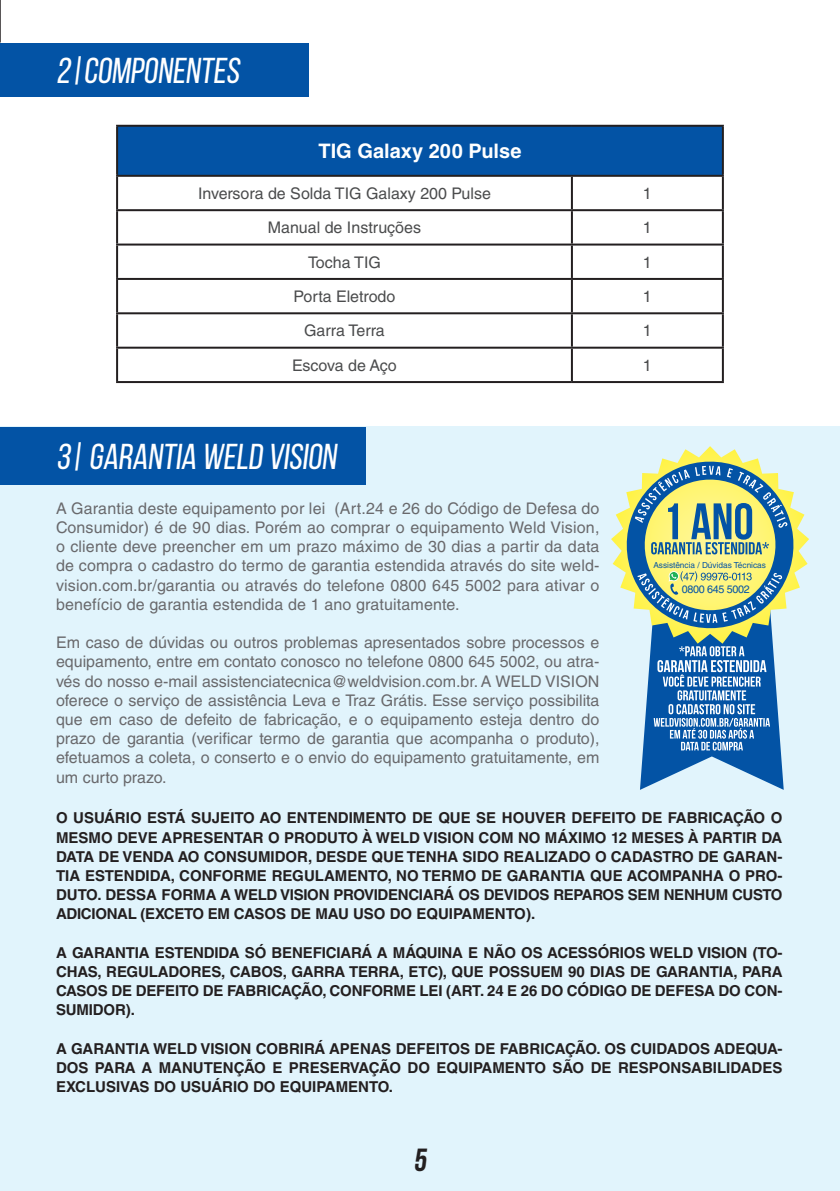
<style>
.page{position:relative;width:840px;height:1191px;background:#fff}
.page>*{position:absolute;margin:0;border:0;box-sizing:border-box;transform-origin:0 0}
.t1{font:36px "Bebas Neue";color:#fff}
.t2{font:700 32px "Bebas Neue";color:#231f20}
.t3{font:700 20px "Helvetica LT Std";color:#fff}
.t4{font:16px/19.2px "Helvetica LT Std";color:#69696c;text-align:justify}
.t5{font:16px "Helvetica LT Std";color:#4b4c4d}
.t6{font:700 15px/19.2px "Helvetica LT Std";letter-spacing:-.01em;color:#231f20;text-align:justify}
.t7{font:10.8px "Helvetica LT Std";letter-spacing:-.03em;color:#0353a5}
.t8{font:8.2px "Helvetica LT Std";color:#0353a5}
</style>
<div class="page">
<hr style="left:0;top:0;width:1px;height:43px;background:#231f20">
<div style="left:0;top:427px;width:839px;height:764px;background:#e1f4fc"></div>
<div style="left:0;top:427px;width:365px;height:58px;background:#0353a5"></div>
<div style="left:0;top:43px;width:309px;height:53px;background:#0353a5"></div>
<div style="left:117px;top:126px;width:605px;height:50px;background:#0353a5"></div>
<hr style="left:116px;top:125px;width:455px;height:2px;background:#231f20">
<hr style="left:116px;top:127px;width:2px;height:48px;background:#231f20">
<hr style="left:571px;top:125px;width:152px;height:2px;background:#231f20">
<hr style="left:721px;top:127px;width:2px;height:48px;background:#231f20">
<hr style="left:116px;top:175px;width:455px;height:2px;background:#231f20">
<hr style="left:116px;top:177px;width:2px;height:32px;background:#231f20">
<hr style="left:571px;top:175px;width:152px;height:2px;background:#231f20">
<hr style="left:570px;top:177px;width:2px;height:32px;background:#231f20">
<hr style="left:721px;top:177px;width:2px;height:32px;background:#231f20">
<hr style="left:116px;top:209px;width:455px;height:2px;background:#231f20">
<hr style="left:116px;top:211px;width:2px;height:32px;background:#231f20">
<hr style="left:571px;top:209px;width:152px;height:2px;background:#231f20">
<hr style="left:570px;top:211px;width:2px;height:32px;background:#231f20">
<hr style="left:721px;top:211px;width:2px;height:32px;background:#231f20">
<hr style="left:116px;top:243px;width:455px;height:2px;background:#231f20">
<hr style="left:116px;top:245px;width:2px;height:33px;background:#231f20">
<hr style="left:571px;top:243px;width:152px;height:2px;background:#231f20">
<hr style="left:570px;top:245px;width:2px;height:33px;background:#231f20">
<hr style="left:721px;top:245px;width:2px;height:33px;background:#231f20">
<hr style="left:116px;top:278px;width:455px;height:2px;background:#231f20">
<hr style="left:116px;top:280px;width:2px;height:32px;background:#231f20">
<hr style="left:571px;top:278px;width:152px;height:2px;background:#231f20">
<hr style="left:570px;top:280px;width:2px;height:32px;background:#231f20">
<hr style="left:721px;top:280px;width:2px;height:32px;background:#231f20">
<hr style="left:116px;top:312px;width:455px;height:2px;background:#231f20">
<hr style="left:116px;top:314px;width:2px;height:33px;background:#231f20">
<hr style="left:571px;top:312px;width:152px;height:2px;background:#231f20">
<hr style="left:570px;top:314px;width:2px;height:33px;background:#231f20">
<hr style="left:721px;top:314px;width:2px;height:33px;background:#231f20">
<hr style="left:116px;top:347px;width:455px;height:2px;background:#231f20">
<hr style="left:116px;top:349px;width:2px;height:32px;background:#231f20">
<hr style="left:571px;top:347px;width:152px;height:2px;background:#231f20">
<hr style="left:570px;top:349px;width:2px;height:32px;background:#231f20">
<hr style="left:721px;top:349px;width:2px;height:32px;background:#231f20">
<hr style="left:116px;top:381px;width:455px;height:2px;background:#231f20">
<hr style="left:571px;top:381px;width:152px;height:2px;background:#231f20">
<svg style="left:611px;top:446px;width:197px;height:344px"></svg>
<p class="t1" style="left:56px;top:51px;width:189px">2|COMPONENTES</p>
<p class="t3" style="left:318px;top:139px;width:204px">TIG Galaxy 200 Pulse</p>
<p class="t5" style="left:198px;top:184px;width:294px">Inversora de Solda TIG Galaxy 200 Pulse</p>
<p class="t5" style="left:642px;top:184px;width:10px">1</p>
<p class="t5" style="left:268px;top:218px;width:155px">Manual de Instruções</p>
<p class="t5" style="left:642px;top:218px;width:10px">1</p>
<p class="t5" style="left:308px;top:253px;width:74px">Tocha TIG</p>
<p class="t5" style="left:642px;top:253px;width:10px">1</p>
<p class="t5" style="left:293px;top:287px;width:103px">Porta Eletrodo</p>
<p class="t5" style="left:642px;top:287px;width:10px">1</p>
<p class="t5" style="left:304px;top:321px;width:82px">Garra Terra</p>
<p class="t5" style="left:642px;top:321px;width:10px">1</p>
<p class="t5" style="left:292px;top:356px;width:106px">Escova de Aço</p>
<p class="t5" style="left:642px;top:356px;width:10px">1</p>
<p class="t1" style="left:56px;top:437px;width:286px">3| GARANTIA WELD VISION</p>
<p class="t4" style="left:56px;top:498px;width:544px">A Garantia deste equipamento por lei (Art.24 e 26 do Código de Defesa do Consumidor) é de 90 dias. Porém ao comprar o equipamento Weld Vision, o cliente deve preencher em um prazo máximo de 30 dias a partir da data de compra o cadastro do termo de garantia estendida através do site weld&shy;vision.com.br/garantia ou através do telefone 0800 645 5002 para ativar o benefício de garantia estendida de 1 ano gratuitamente.</p>
<p class="t4" style="left:56px;top:633px;width:544px">Em caso de dúvidas ou outros problemas apresentados sobre processos e equipamento, entre em contato conosco no telefone 0800 645 5002, ou atra&shy;vés do nosso e-mail assistenciatecnica@weldvision.com.br. A WELD VISION oferece o serviço de assistência Leva e Traz Grátis. Esse serviço possibilita que em caso de defeito de fabricação, e o equipamento esteja dentro do prazo de garantia (verificar termo de garantia que acompanha o produto), efetuamos a coleta, o conserto e o envio do equipamento gratuitamente, em um curto prazo.</p>
<p class="t8" style="left:653px;top:560px;width:114px">Assistência / Dúvidas Técnicas</p>
<p class="t7" style="left:681px;top:583px;width:70px">0800 645 5002</p>
<p class="t6" style="left:56px;top:808px;width:727px">O USUÁRIO ESTÁ SUJEITO AO ENTENDIMENTO DE QUE SE HOUVER DEFEITO DE FABRICAÇÃO O MESMO DEVE APRESENTAR O PRODUTO À WELD VISION COM NO MÁXIMO 12 MESES À PARTIR DA DATA DE VENDA AO CONSUMIDOR, DESDE QUE TENHA SIDO REALIZADO O CADASTRO DE GARAN-TIA ESTENDIDA, CONFORME REGULAMENTO, NO TERMO DE GARANTIA QUE ACOMPANHA O PRO-DUTO. DESSA FORMA A WELD VISION PROVIDENCIARÁ OS DEVIDOS REPAROS SEM NENHUM CUSTO ADICIONAL (EXCETO EM CASOS DE MAU USO DO EQUIPAMENTO).</p>
<p class="t6" style="left:56px;top:942px;width:727px">A GARANTIA ESTENDIDA SÓ BENEFICIARÁ A MÁQUINA E NÃO OS ACESSÓRIOS WELD VISION (TO-CHAS, REGULADORES, CABOS, GARRA TERRA, ETC), QUE POSSUEM 90 DIAS DE GARANTIA, PARA CASOS DE DEFEITO DE FABRICAÇÃO, CONFORME LEI (ART. 24 E 26 DO CÓDIGO DE DEFESA DO CON-SUMIDOR).</p>
<p class="t6" style="left:56px;top:1038px;width:727px">A GARANTIA WELD VISION COBRIRÁ APENAS DEFEITOS DE FABRICAÇÃO. OS CUIDADOS ADEQUA-DOS PARA A MANUTENÇÃO E PRESERVAÇÃO DO EQUIPAMENTO SÃO DE RESPONSABILIDADES EXCLUSIVAS DO USUÁRIO DO EQUIPAMENTO.</p>
<h2 class="t2" style="left:413px;top:1142px;width:18px">5</h2>
</div>
